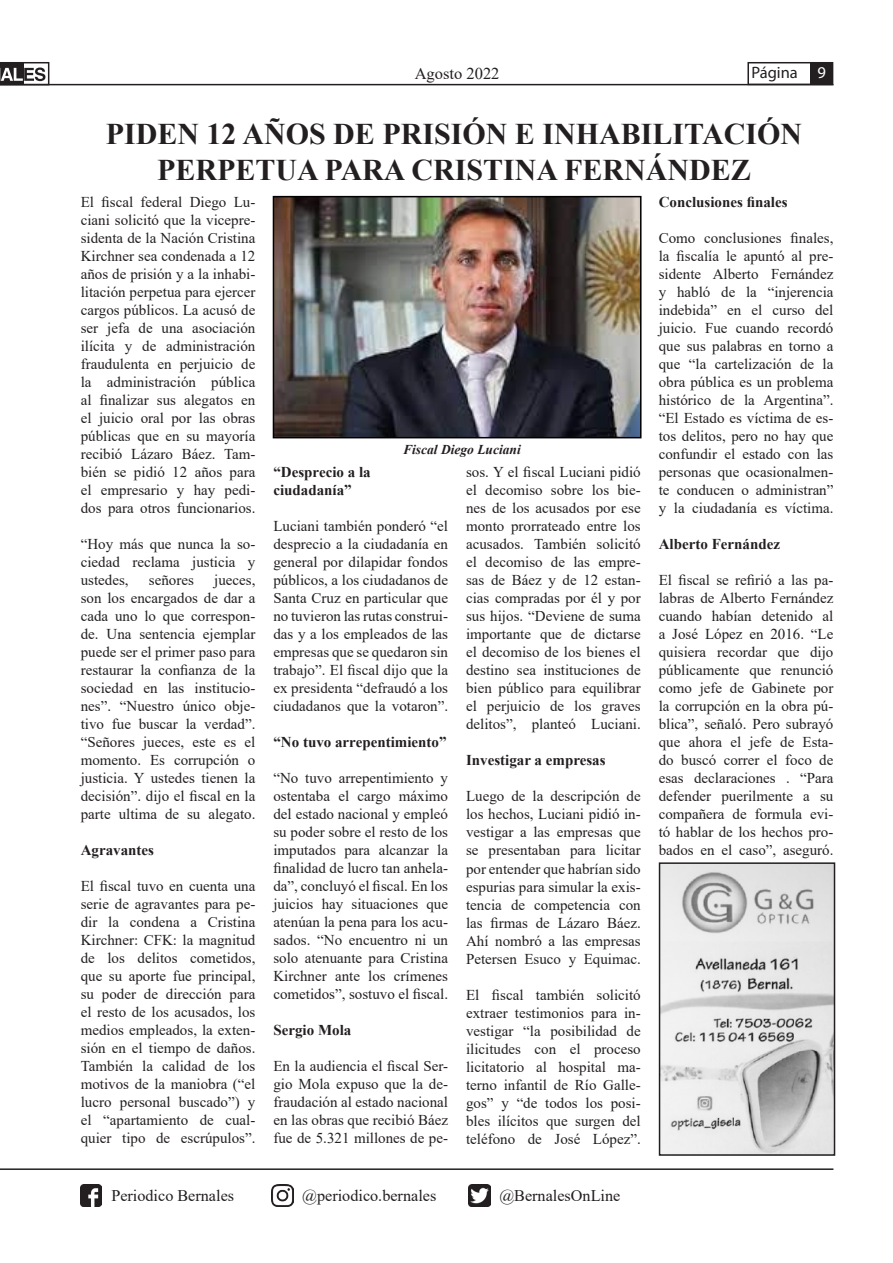
<style>
.page{position:relative;width:893px;height:1263px;background:#fff}
.page>*{position:absolute;margin:0;border:0;box-sizing:border-box;transform-origin:0 0}
.t1{font:700 30px/36px "Times New Roman";color:#231f20;text-align:center}
.t2{font:16.5px "Times New Roman";color:#231f20}
.t3{font:16.5px "Myriad Pro";color:#231f20}
.t4{font:16.5px "Myriad Pro";color:#fff}
.t5{font:16.2px "Times New Roman";color:#231f20}
.t6{font:15px/18px "Times New Roman";color:#231f20;text-align:justify}
.t7{font:700 15px "Times New Roman";color:#231f20}
.t8{font:italic 700 13.5px "Times New Roman";color:#231f20}
</style>
<div class="page">
<div style="left:810px;top:63px;width:23px;height:21px;background:#231f20"></div>
<div style="left:747px;top:62px;width:86px;height:23px;border:2px solid #231f20"></div>
<svg style="left:0;top:62px;width:49px;height:22px"></svg>
<hr style="left:0;top:84px;width:833px;height:1px;background:#231f20">
<hr style="left:0;top:1168px;width:833px;height:2px;background:#231f20">
<img style="left:80px;top:1185px;width:22px;height:21px">
<img style="left:272px;top:1185px;width:21px;height:21px">
<img style="left:469px;top:1185px;width:21px;height:21px">
<img style="left:662px;top:865px;width:170px;height:288px">
<div style="left:659px;top:862px;width:176px;height:294px;border:2px solid #231f20"></div>
<img style="left:276px;top:199px;width:362px;height:236px">
<div style="left:273px;top:196px;width:368px;height:242px;border:2px solid #000"></div>
<p class="t2" style="left:415px;top:62px;width:86px">Agosto 2022</p>
<p class="t3" style="left:751px;top:63px;width:48px">Página</p>
<p class="t4" style="left:817px;top:63px;width:10px">9</p>
<p class="t1" style="left:106px;top:115px;width:698px">PIDEN 12 AÑOS DE PRISIÓN E INHABILITACIÓN<br>PERPETUA PARA CRISTINA FERNÁNDEZ</p>
<p class="t6" style="left:81px;top:193px;width:176px">El fiscal federal Diego Lu&shy;ciani solicitó que la vicepre&shy;sidenta de la Nación Cristina Kirchner sea condenada a 12 años de prisión y a la inhabi&shy;litación perpetua para ejercer cargos públicos. La acusó de ser jefa de una asociación ilícita y de administración fraudulenta en perjuicio de la administración pública al finalizar sus alegatos en el juicio oral por las obras públicas que en su mayoría recibió Lázaro Báez. Tam&shy;bién se pidió 12 años para el empresario y hay pedi&shy;dos para otros funcionarios.</p>
<p class="t6" style="left:81px;top:535px;width:176px">“Hoy más que nunca la so&shy;ciedad reclama justicia y ustedes,</p>
<p class="t7" style="left:659px;top:191px;width:130px">Conclusiones finales</p>
<p class="t6" style="left:659px;top:228px;width:176px">Como conclusiones finales, la fiscalía le apuntó al pre&shy;sidente Alberto Fernández y habló de la “injerencia indebida” en el curso del juicio. Fue cuando recordó que sus palabras en torno a que “la cartelización de la obra pública es un problema histórico de la Argentina”. “El Estado es víctima de es&shy;tos delitos, pero no hay que confundir el estado con las personas que ocasionalmen&shy;te conducen o administran” y la ciudadanía es víctima.</p>
<p class="t7" style="left:659px;top:533px;width:123px">Alberto Fernández</p>
<p class="t6" style="left:659px;top:570px;width:176px">El fiscal se refirió a las pa&shy;labras de Alberto Fernández cuando habían detenido al a José López en 2016. “Le quisiera recordar que dijo públicamente que renunció como jefe de Gabinete por la corrupción en la obra pú&shy;blica”, señaló. Pero subrayó que ahora el jefe de Esta&shy;do buscó correr el foco de esas declaraciones . “Para defender puerilmente a su compañera de formula evi&shy;tó hablar de los hechos pro&shy;bados en el caso”, aseguró.</p>
<p class="t8" style="left:403px;top:440px;width:119px">Fiscal Diego Luciani</p>
<p class="t6" style="left:466px;top:463px;width:176px">sos. Y el fiscal Luciani pidió el decomiso sobre los bie&shy;nes de los acusados por ese monto prorrateado entre los acusados. También solicitó el decomiso de las empre&shy;sas de Báez y de 12 estan&shy;cias compradas por él y por sus hijos. “Deviene de suma importante que de dictarse el decomiso de los bienes el destino sea instituciones de bien público para equilibrar el perjuicio de los graves delitos”, planteó Luciani.</p>
<p class="t7" style="left:466px;top:750px;width:141px">Investigar a empresas</p>
<p class="t6" style="left:466px;top:787px;width:176px">Luego de la descripción de los hechos, Luciani pidió in&shy;vestigar a las empresas que se presentaban para licitar por entender que habrían sido espurias para simular la exis&shy;tencia de competencia con las firmas de Lázaro Báez.<br>Ahí nombró a las empresas Petersen Esuco y Equimac.</p>
<p class="t6" style="left:466px;top:985px;width:176px">El fiscal también solicitó extraer testimonios para in&shy;vestigar “la posibilidad de ilicitudes con el proceso licitatorio al hospital ma&shy;terno infantil de Río Galle&shy;gos” y “de todos los posi&shy;bles ilícitos que surgen del teléfono de José López”.</p>
<p class="t7" style="left:273px;top:461px;width:99px">“Desprecio a la</p>
<p class="t7" style="left:273px;top:479px;width:80px">ciudadanía”</p>
<p class="t6" style="left:273px;top:517px;width:176px">Luciani también ponderó “el desprecio a la ciudadanía en general por dilapidar fondos públicos, a los ciudadanos de Santa Cruz en particular que no tuvieron las rutas construi&shy;das y a los empleados de las empresas que se quedaron sin trabajo”. El fiscal dijo que la ex presidenta “defraudó a los ciudadanos que la votaron”.</p>
<p class="t7" style="left:273px;top:731px;width:175px">“No tuvo arrepentimiento”</p>
<p class="t6" style="left:273px;top:769px;width:176px">“No tuvo arrepentimiento y ostentaba el cargo máximo del estado nacional y empleó su poder sobre el resto de los imputados para alcanzar la finalidad de lucro tan anhela&shy;da”, concluyó el fiscal. En los juicios hay situaciones que atenúan la pena para los acu&shy;sados. “No encuentro ni un solo atenuante para Cristina Kirchner ante los crímenes cometidos”, sostuvo el fiscal.</p>
<p class="t7" style="left:273px;top:1019px;width:79px">Sergio Mola</p>
<p class="t6" style="left:273px;top:1057px;width:176px">En la audiencia el fiscal Ser&shy;gio Mola expuso que la de&shy;fraudación al estado nacional en las obras que recibió Báez fue de 5.321 millones de pe-</p>
<p class="t6" style="left:81px;top:571px;width:176px;text-indent:133px">jueces, son los encargados de dar a cada uno lo que correspon&shy;de. Una sentencia ejemplar puede ser el primer paso para restaurar la confianza de la sociedad en las institucio&shy;nes”. “Nuestro único obje&shy;tivo fue buscar la verdad”. “Señores jueces, este es el momento. Es corrupción o justicia. Y ustedes tienen la decisión”. dijo el fiscal en la parte ultima de su alegato.</p>
<p class="t7" style="left:81px;top:839px;width:75px">Agravantes</p>
<p class="t6" style="left:81px;top:877px;width:176px">El fiscal tuvo en cuenta una serie de agravantes para pe&shy;dir la condena a Cristina Kirchner: CFK: la magnitud de los delitos cometidos, que su aporte fue principal, su poder de dirección para el resto de los acusados, los medios empleados, la exten&shy;sión en el tiempo de daños.<br>También la calidad de los motivos de la maniobra (“el lucro personal buscado”) y el “apartamiento de cual&shy;quier tipo de escrúpulos”.</p>
<p class="t6" style="left:149px;top:571px;width:46px">señores</p>
<p class="t5" style="left:111px;top:1184px;width:124px">Periodico Bernales</p>
<p class="t5" style="left:302px;top:1184px;width:136px">@periodico.bernales</p>
<p class="t5" style="left:499px;top:1184px;width:123px">@BernalesOnLine</p>
</div>
